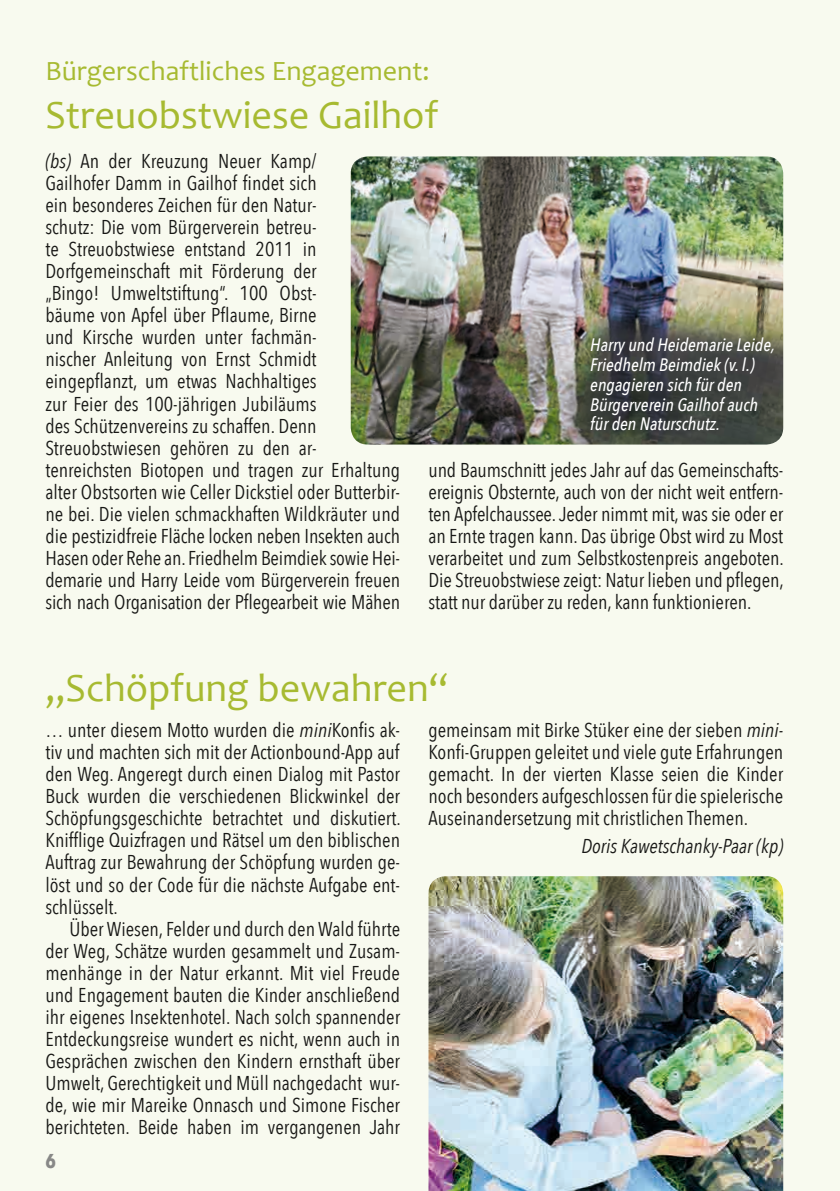
<style>
.page{position:relative;width:840px;height:1191px;background:#fff}
.page>*{position:absolute;margin:0;border:0;box-sizing:border-box;transform-origin:0 0}
.t1{font:40px "Candara";color:#a7ba31}
.t2{font:28px "Candara";color:#a7ba31}
.t3{font:20px/22px "Avenir Next Condensed";color:#181816;text-align:justify}
.t4{font:italic 20px "Avenir Next Condensed";color:#181816}
.t5{font:700 20px "Avenir Next Condensed";color:#888887}
.t6{font:italic 500 18px/19.8px "Avenir Next Condensed";color:#fff}
.s1{font-style:italic}
</style>
<div class="page">
<div style="left:0;top:0;width:839px;height:1191px;background:#f8faef"></div>
<img style="left:350px;top:156px;width:432px;height:288px">
<img style="left:428px;top:876px;width:354px;height:315px">
<h2 class="t2" style="left:45px;top:53px;width:385px">Bürgerschaftliches Engagement:</h2>
<h1 class="t1" style="left:45px;top:90px;width:394px">Streuobstwiese Gailhof</h1>
<p class="t3" style="left:45px;top:149px;width:356px;text-align:left"><span class="s1">(bs)</span> An der Kreuzung Neuer Kamp/<br>Gailhofer Damm in Gailhof findet sich<br>ein besonderes Zeichen für den Natur-<br>schutz: Die vom Bürgerverein betreu-<br>te Streuobstwiese entstand 2011 in Dorfgemeinschaft mit Förderung der<br>„Bingo! Umweltstiftung“. 100 Obst-<br>bäume von Apfel über Pflaume, Birne<br>und Kirsche wurden unter fachmän-<br>nischer Anleitung von Ernst Schmidt eingepflanzt, um etwas Nachhaltiges<br>zur Feier des 100-jährigen Jubiläums<br>des Schützenvereins zu schaffen. Denn Streuobstwiesen gehören zu den ar&shy;tenreichsten Biotopen und tragen zur Erhaltung alter Obstsorten wie Celler Dickstiel oder Butterbir&shy;ne bei. Die vielen schmackhaften Wildkräuter und die pestizidfreie Fläche locken neben Insekten auch Hasen oder Rehe an. Friedhelm Beimdiek sowie Hei&shy;demarie und Harry Leide vom Bürgerverein freuen sich nach Organisation der Pflegearbeit wie Mähen</p>
<p class="t6" style="left:590px;top:335px;width:186px">Harry und Heidemarie Leide,<br>Friedhelm Beimdiek (v. l.) engagieren sich für den<br>Bürgerverein Gailhof auch für den Naturschutz.</p>
<p class="t3" style="left:428px;top:457px;width:356px">und Baumschnitt jedes Jahr auf das Gemeinschafts&shy;ereignis Obsternte, auch von der nicht weit entfern&shy;ten Apfelchaussee. Jeder nimmt mit, was sie oder er an Ernte tragen kann. Das übrige Obst wird zu Most verarbeitet und zum Selbstkostenpreis angeboten.<br>Die Streuobstwiese zeigt: Natur lieben und pflegen, statt nur darüber zu reden, kann funktionieren.</p>
<h1 class="t1" style="left:45px;top:662px;width:405px">„Schöpfung bewahren“</h1>
<p class="t3" style="left:45px;top:718px;width:356px">… unter diesem Motto wurden die <span class="s1">mini</span>Konfis ak&shy;tiv und machten sich mit der Actionbound-App auf den Weg. Angeregt durch einen Dialog mit Pastor Buck wurden die verschiedenen Blickwinkel der Schöpfungsgeschichte betrachtet und diskutiert.<br>Knifflige Quizfragen und Rätsel um den biblischen Auftrag zur Bewahrung der Schöpfung wurden ge&shy;löst und so der Code für die nächste Aufgabe ent&shy;schlüsselt.</p>
<p class="t3" style="left:45px;top:916px;width:356px;text-indent:24px">Über Wiesen, Felder und durch den Wald führte der Weg, Schätze wurden gesammelt und Zusam&shy;menhänge in der Natur erkannt. Mit viel Freude und Engagement bauten die Kinder anschließend ihr eigenes Insektenhotel. Nach solch spannender Entdeckungsreise wundert es nicht, wenn auch in Gesprächen zwischen den Kindern ernsthaft über Umwelt, Gerechtigkeit und Müll nachgedacht wur&shy;de, wie mir Mareike Onnasch und Simone Fischer berichteten. Beide haben im vergangenen Jahr</p>
<p class="t3" style="left:428px;top:718px;width:356px">gemeinsam mit Birke Stüker eine der sieben <span class="s1">mini-</span>Konfi-Gruppen geleitet und viele gute Erfahrungen gemacht. In der vierten Klasse seien die Kinder noch besonders aufgeschlossen für die spielerische Auseinandersetzung mit christlichen Themen.</p>
<p class="t4" style="left:581px;top:834px;width:203px">Doris Kawetschanky-Paar (kp)</p>
<p class="t5" style="left:45px;top:1149px;width:12px">6</p>
</div>
